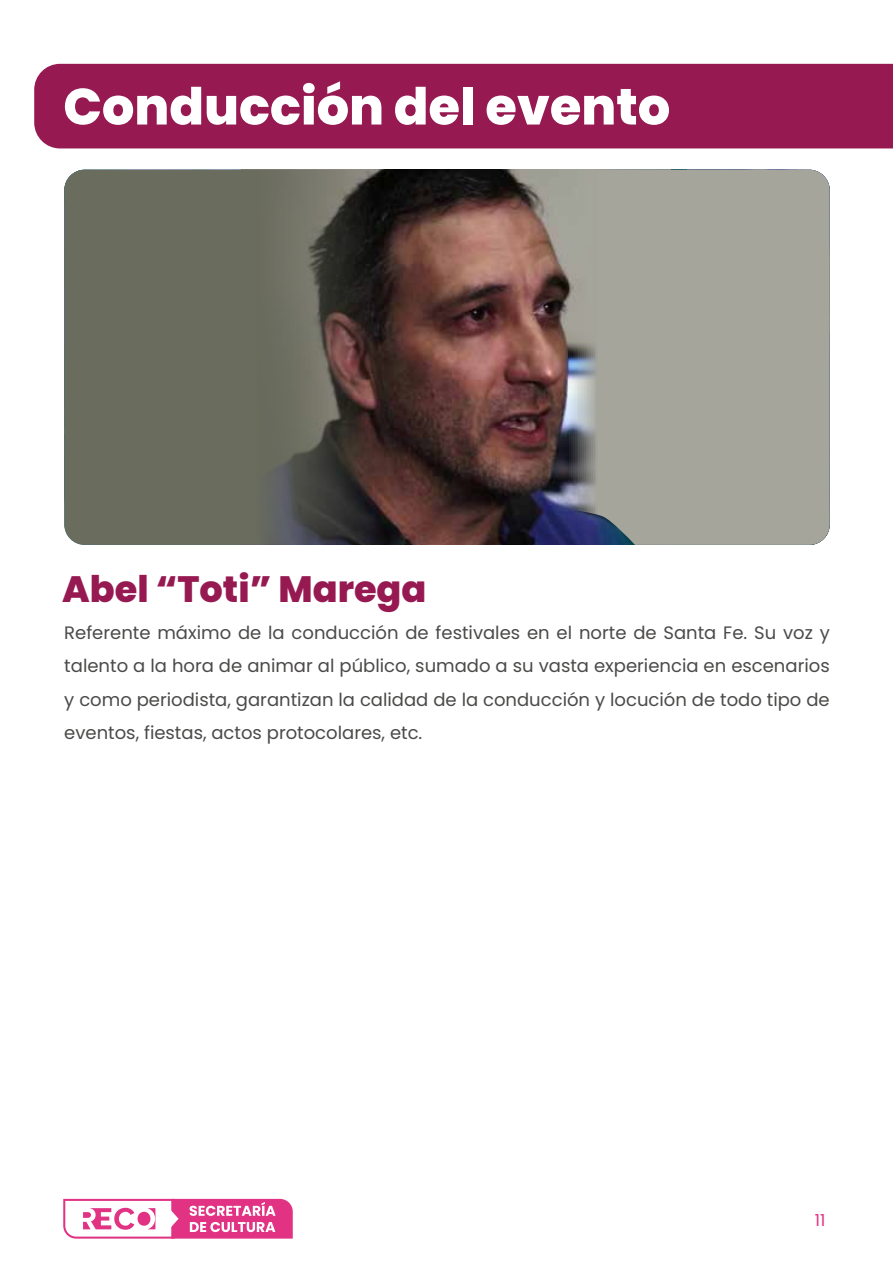
<style>
.page{position:relative;width:893px;height:1263px;background:#fff}
.page>*{position:absolute;margin:0;border:0;box-sizing:border-box;transform-origin:0 0}
.t1{font:800 51px "Poppins";color:#fff}
.t2{font:800 36.6px "Poppins";color:#961a51}
.t3{font:18px/33.3px "Poppins";color:#4b4a49;text-align:justify}
.t4{font:16.5px "Poppins";color:#e13283}
</style>
<div class="page">
<div style="left:34px;top:64px;width:859px;height:84px;background:#961a51"></div>
<img style="left:409px;top:170px;width:88px;height:375px">
<svg style="left:497px;top:170px;width:38px;height:375px;background:#6e4844"></svg>
<svg style="left:535px;top:170px;width:295px;height:375px;background:#9b9992"></svg>
<svg style="left:64px;top:170px;width:345px;height:375px;background:#5d5c51"></svg>
<svg style="left:63px;top:1199px;width:230px;height:39px"></svg>
<h1 class="t1" style="left:63px;top:77px;width:608px">Conducción del evento</h1>
<h2 class="t2" style="left:62px;top:568px;width:366px">Abel “Toti” Marega</h2>
<p class="t3" style="left:64px;top:616px;width:767px">Referente máximo de la conducción de festivales en el norte de Santa Fe. Su voz y talento a la hora de animar al público, sumado a su vasta experiencia en escenarios y como periodista, garantizan la calidad de la conducción y locución de todo tipo de eventos, fiestas, actos protocolares, etc.</p>
<p class="t4" style="left:815px;top:1211px;width:12px">11</p>
</div>
